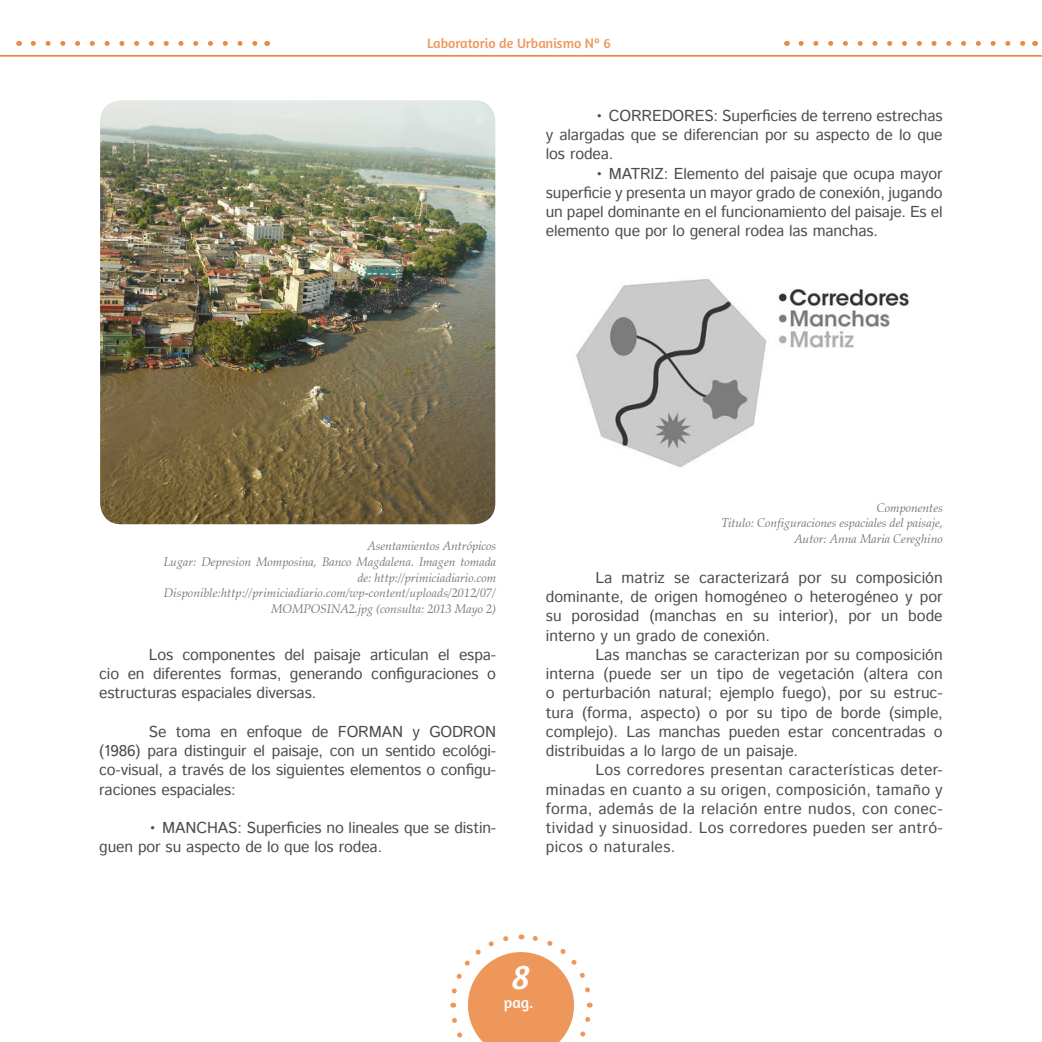
<style>
.page{position:relative;width:1042px;height:1042px;background:#fff}
.page>*{position:absolute;margin:0;border:0;box-sizing:border-box;transform-origin:0 0}
.t1{font:italic 36.75px "Amaranth";color:#fff}
.Body{font:15.75px/19.2px "Istok Web";letter-spacing:-.01em;color:#4b4c4d;text-align:justify}
.t2{font:15.75px "Amaranth";color:#fff}
.t3{font:14px "Amaranth";color:#ed975b}
.pie_de_foto{font:italic 12.25px/15.8px "Zapf Calligraphic 801 BT";color:#76787b;text-align:right}
</style>
<div class="page">
<svg style="left:450px;top:934px;width:143px;height:108px"></svg>
<hr style="left:0;top:55px;width:1042px;height:2px;background:#ea8a48">
<svg style="left:801px;top:41px;width:225px;height:5px"></svg>
<svg style="left:33px;top:41px;width:225px;height:5px"></svg>
<img style="left:576px;top:278px;width:333px;height:190px">
<img style="left:100px;top:100px;width:395px;height:424px">
<p class="t3" style="left:427px;top:35px;width:185px">Laboratorio de Urbanismo Nº 6</p>
<p class="Body" style="left:546px;top:107px;width:398px;text-indent:50px">• CORREDORES: Superficies de terreno estrechas y alargadas que se diferencian por su aspecto de lo que los rodea.</p>
<p class="Body" style="left:546px;top:164px;width:398px;text-indent:50px">• MATRIZ: Elemento del paisaje que ocupa mayor superficie y presenta un mayor grado de conexión, jugando un papel dominante en el funcionamiento del paisaje. Es el elemento que por lo general rodea las manchas.</p>
<p class="pie_de_foto" style="left:367px;top:538px;width:130px">Asentamientos Antrópicos</p>
<p class="pie_de_foto" style="left:164px;top:554px;width:334px">Lugar: Depresion Momposina, Banco Magdalena. Imagen tomada de: http://primiciadiario.com</p>
<p class="pie_de_foto" style="left:164px;top:585px;width:334px">Disponible:http://primiciadiario.com/wp-content/uploads/2012/07/<br>MOMPOSINA2.jpg (consulta: 2013 Mayo 2)</p>
<p class="Body" style="left:99px;top:646px;width:398px;text-indent:50px">Los componentes del paisaje articulan el espa&shy;cio en diferentes formas, generando configuraciones o estructuras espaciales diversas.</p>
<p class="Body" style="left:99px;top:723px;width:398px;text-indent:50px">Se toma en enfoque de FORMAN y GODRON (1986) para distinguir el paisaje, con un sentido ecológi&shy;co-visual, a través de los siguientes elementos o configu&shy;raciones espaciales:</p>
<p class="Body" style="left:99px;top:819px;width:398px;text-indent:50px">• MANCHAS: Superficies no lineales que se distin&shy;guen por su aspecto de lo que los rodea.</p>
<p class="pie_de_foto" style="left:877px;top:499px;width:67px">Componentes</p>
<p class="pie_de_foto" style="left:721px;top:515px;width:223px">Titulo: Configuraciones espaciales del paisaje,</p>
<p class="pie_de_foto" style="left:794px;top:531px;width:150px">Autor: Anna Maria Cereghino</p>
<p class="Body" style="left:546px;top:569px;width:398px;text-indent:50px">La matriz se caracterizará por su composición dominante, de origen homogéneo o heterogéneo y por su porosidad (manchas en su interior), por un bode interno y un grado de conexión.</p>
<p class="Body" style="left:546px;top:646px;width:398px;text-indent:50px">Las manchas se caracterizan por su composición interna (puede ser un tipo de vegetación (altera con o perturbación natural; ejemplo fuego), por su estruc&shy;tura (forma, aspecto) o por su tipo de borde (simple, complejo). Las manchas pueden estar concentradas o distribuidas a lo largo de un paisaje.</p>
<p class="Body" style="left:546px;top:761px;width:398px;text-indent:50px">Los corredores presentan características deter&shy;minadas en cuanto a su origen, composición, tamaño y forma, además de la relación entre nudos, con conec&shy;tividad y sinuosidad. Los corredores pueden ser antró&shy;picos o naturales.</p>
<h1 class="t1" style="left:512px;top:955px;width:20px">8</h1>
<p class="t2" style="left:504px;top:993px;width:31px">pag.</p>
</div>
